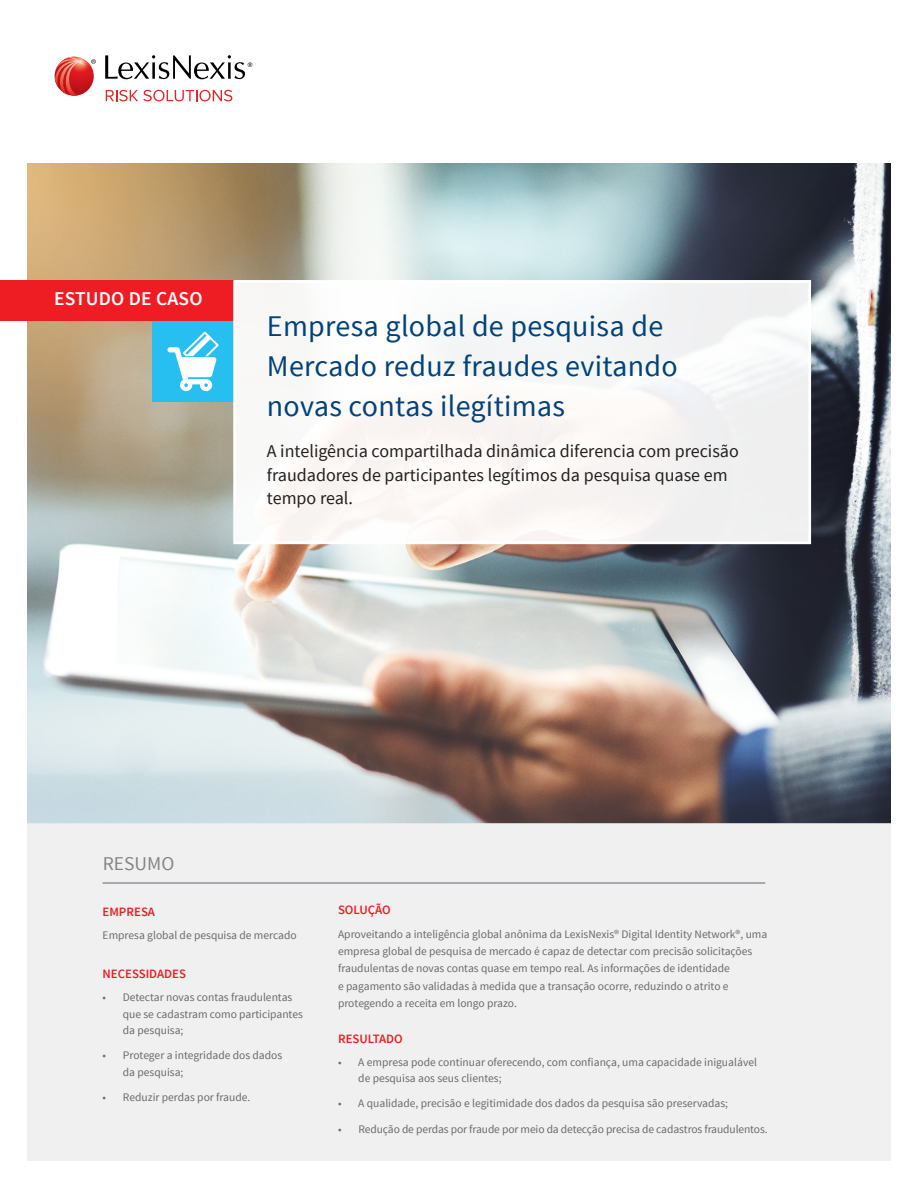
<style>
.page{position:relative;width:918px;height:1188px;background:#fff}
.page>*{position:absolute;margin:0;border:0;box-sizing:border-box;transform-origin:0 0}
.Cover-Header{font:30px/39.8px "Source Sans Pro";letter-spacing:.01em;color:#01427c}
.Marker-Case_Study{font:600 19.5px "Source Sans Pro";letter-spacing:.01em;color:#fff}
.t1{font:19.5px "Source Sans Pro";color:#636366}
.Cover-Subhead{font:18px/23.2px "Source Sans Pro";color:#231f20}
.At_a_Glance_-_H2{font:600 12.75px "Source Sans Pro";color:#ee1d23}
.At_a_Glance_-_Paragr{font:11.55px/16.5px "Source Sans Pro";color:#6c6b6c}
</style>
<div class="page">
<img style="left:27px;top:163px;width:864px;height:661px">
<div style="left:0;top:280px;width:233px;height:41px;background:#ee1d23"></div>
<div style="left:27px;top:824px;width:864px;height:337px;background:#ededee"></div>
<hr style="left:103px;top:883px;width:662px;height:1px;background:#63656a">
<svg style="left:106px;top:90px;width:126px;height:11px"></svg>
<svg style="left:105px;top:55px;width:147px;height:24px"></svg>
<svg style="left:55px;top:57px;width:41px;height:39px"></svg>
<div style="left:152px;top:321px;width:82px;height:81px;background:#26bff0"></div>
<div style="left:234px;top:280px;width:576px;height:264px;background:#f8f7f6"></div>
<svg style="left:167px;top:332px;width:52px;height:59px"></svg>
<p class="Marker-Case_Study" style="left:54px;top:286px;width:150px">ESTUDO DE CASO</p>
<p class="Cover-Header" style="left:267px;top:307px;width:412px">Empresa global de pesquisa de<br>Mercado reduz fraudes evitando novas contas ilegítimas</p>
<p class="Cover-Subhead" style="left:267px;top:440px;width:474px">A inteligência compartilhada dinâmica diferencia com precisão fraudadores de participantes legítimos da pesquisa quase em tempo real.</p>
<h2 class="t1" style="left:103px;top:852px;width:73px">RESUMO</h2>
<p class="At_a_Glance_-_H2" style="left:103px;top:903px;width:54px">EMPRESA</p>
<p class="At_a_Glance_-_Paragr" style="left:103px;top:927px;width:196px">Empresa global de pesquisa de mercado</p>
<p class="At_a_Glance_-_H2" style="left:103px;top:966px;width:85px">NECESSIDADES</p>
<p class="At_a_Glance_-_Paragr" style="left:123px;top:989px;width:182px;text-indent:-20px">• Detectar novas contas fraudulentas que se cadastram como participantes da pesquisa;</p>
<p class="At_a_Glance_-_Paragr" style="left:123px;top:1047px;width:161px;text-indent:-20px">• Proteger a integridade dos dados da pesquisa;</p>
<p class="At_a_Glance_-_Paragr" style="left:103px;top:1089px;width:149px">• Reduzir perdas por fraude.</p>
<p class="At_a_Glance_-_H2" style="left:338px;top:902px;width:54px">SOLUÇÃO</p>
<p class="At_a_Glance_-_Paragr" style="left:338px;top:925px;width:431px;line-height:17.2px">Aproveitando a inteligência global anônima da LexisNexis® Digital Identity Network®, uma empresa global de pesquisa de mercado é capaz de detectar com precisão solicitações fraudulentas de novas contas quase em tempo real. As informações de identidade<br>e pagamento são validadas à medida que a transação ocorre, reduzindo o atrito e protegendo a receita em longo prazo.</p>
<p class="At_a_Glance_-_H2" style="left:338px;top:1031px;width:66px">RESULTADO</p>
<p class="At_a_Glance_-_Paragr" style="left:358px;top:1054px;width:400px;text-indent:-20px">• A empresa pode continuar oferecendo, com confiança, uma capacidade inigualável de pesquisa aos seus clientes;</p>
<p class="At_a_Glance_-_Paragr" style="left:338px;top:1096px;width:392px">• A qualidade, precisão e legitimidade dos dados da pesquisa são preservadas;</p>
<p class="At_a_Glance_-_Paragr" style="left:338px;top:1121px;width:431px">• Redução de perdas por fraude por meio da detecção precisa de cadastros fraudulentos.</p>
</div>
